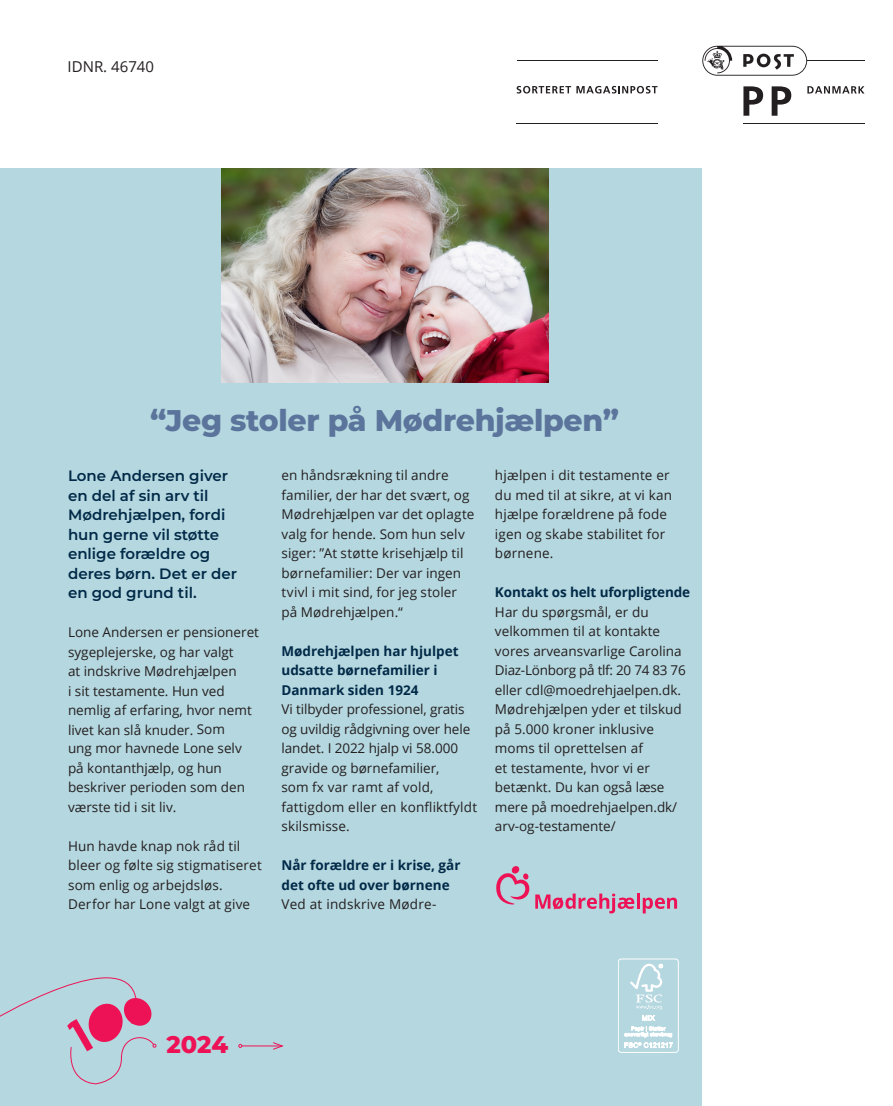
<style>
.page{position:relative;width:893px;height:1106px;background:#fff}
.page>*{position:absolute;margin:0;border:0;box-sizing:border-box;transform-origin:0 0}
.t1{font:800 29.85px "Montserrat";letter-spacing:-.01em;color:#5b749b}
.t2{font:800 24px "Montserrat";color:#ed1255}
.MHJ_brød{font:600 15px/19.5px "Montserrat";color:#012a48}
.t3{font:15px "Open Sans";color:#231f20}
.MHJ_brød-2{font:13.5px/19.5px "Open Sans";letter-spacing:.005em;color:#231f20}
.MHJ_Mellemrubrik{font:700 13.5px/19.5px "Open Sans";color:#012a48}
</style>
<div class="page">
<div style="left:0;top:168px;width:702px;height:938px;background:#b5d7df"></div>
<img style="left:222px;top:168px;width:327px;height:215px">
<div style="left:618px;top:958px;width:61px;height:94px;border:1px solid #fff;border-radius:3px"></div>
<svg style="left:630px;top:963px;width:33px;height:57px"></svg>
<svg style="left:624px;top:1026px;width:49px;height:21px"></svg>
<svg style="left:238px;top:1042px;width:46px;height:8px"></svg>
<svg style="left:0;top:977px;width:156px;height:107px"></svg>
<hr style="left:637px;top:893px;width:3px;height:15px;background:#ed1255">
<svg style="left:643px;top:897px;width:34px;height:16px"></svg>
<svg style="left:496px;top:866px;width:138px;height:47px"></svg>
<svg style="left:517px;top:86px;width:140px;height:7px"></svg>
<svg style="left:807px;top:86px;width:57px;height:7px"></svg>
<hr style="left:806px;top:60px;width:58px;height:1px;background:#231f20">
<hr style="left:743px;top:123px;width:121px;height:1px;background:#231f20">
<hr style="left:517px;top:60px;width:141px;height:1px;background:#231f20">
<hr style="left:517px;top:123px;width:141px;height:1px;background:#231f20">
<svg style="left:743px;top:86px;width:20px;height:30px"></svg>
<svg style="left:772px;top:86px;width:19px;height:30px"></svg>
<svg style="left:702px;top:46px;width:105px;height:30px"></svg>
<p class="t3" style="left:68px;top:56px;width:88px">IDNR. 46740</p>
<p class="t1" style="left:150px;top:398px;width:471px">“Jeg stoler på Mødrehjælpen”</p>
<p class="MHJ_brød" style="left:68px;top:465px;width:162px">Lone Andersen giver</p>
<p class="MHJ_brød" style="left:68px;top:485px;width:159px">en del af sin arv til<br>Mødrehjælpen, fordi</p>
<p class="MHJ_brød" style="left:68px;top:524px;width:153px">hun gerne vil støtte enlige forældre og</p>
<p class="MHJ_brød" style="left:68px;top:563px;width:171px">deres børn. Det er der</p>
<p class="MHJ_brød" style="left:68px;top:582px;width:130px">en god grund til.</p>
<p class="MHJ_brød-2" style="left:68px;top:622px;width:192px">Lone Andersen er pensioneret sygeplejerske, og har valgt<br>at indskrive Mødrehjælpen<br>i sit testamente. Hun ved nemlig af erfaring, hvor nemt livet kan slå knuder. Som<br>ung mor havnede Lone selv på kontanthjælp, og hun beskriver perioden som den værste tid i sit liv.</p>
<p class="MHJ_brød-2" style="left:68px;top:836px;width:195px">Hun havde knap nok råd til bleer og følte sig stigmatiseret som enlig og arbejdsløs.<br>Derfor har Lone valgt at give</p>
<p class="MHJ_brød-2" style="left:281px;top:465px;width:194px">en håndsrækning til andre familier, der har det svært, og<br>Mødrehjælpen var det oplagte valg for hende. Som hun selv siger: ”At støtte krisehjælp til børnefamilier: Der var ingen tvivl i mit sind, for jeg stoler</p>
<p class="MHJ_brød-2" style="left:281px;top:602px;width:123px">på Mødrehjælpen.“</p>
<p class="MHJ_Mellemrubrik" style="left:281px;top:641px;width:179px">Mødrehjælpen har hjulpet udsatte børnefamilier i</p>
<p class="MHJ_Mellemrubrik" style="left:281px;top:680px;width:138px">Danmark siden 1924</p>
<p class="MHJ_brød-2" style="left:281px;top:699px;width:197px">Vi tilbyder professionel, gratis og uvildig rådgivning over hele landet. I 2022 hjalp vi 58.000 gravide og børnefamilier,<br>som fx var ramt af vold, fattigdom eller en konfliktfyldt skilsmisse.</p>
<p class="MHJ_Mellemrubrik" style="left:281px;top:855px;width:181px">Når forældre er i krise, går det ofte ud over børnene</p>
<p class="MHJ_brød-2" style="left:281px;top:894px;width:156px">Ved at indskrive Mødre-</p>
<p class="MHJ_brød-2" style="left:495px;top:465px;width:176px">hjælpen i dit testamente er</p>
<p class="MHJ_brød-2" style="left:495px;top:485px;width:179px">du med til at sikre, at vi kan hjælpe forældrene på fode igen og skabe stabilitet for børnene.</p>
<p class="MHJ_Mellemrubrik" style="left:495px;top:582px;width:197px">Kontakt os helt uforpligtende</p>
<p class="MHJ_brød-2" style="left:495px;top:602px;width:192px">Har du spørgsmål, er du velkommen til at kontakte vores arveansvarlige Carolina<br>Diaz-Lönborg på tlf: 20 74 83 76 eller cdl@moedrehjaelpen.dk.</p>
<p class="MHJ_brød-2" style="left:495px;top:699px;width:188px">Mødrehjælpen yder et tilskud på 5.000 kroner inklusive moms til oprettelsen af<br>et testamente, hvor vi er betænkt. Du kan også læse mere på moedrehjaelpen.dk/ arv-og-testamente/</p>
<p class="t2" style="left:167px;top:1026px;width:63px">2024</p>
</div>
